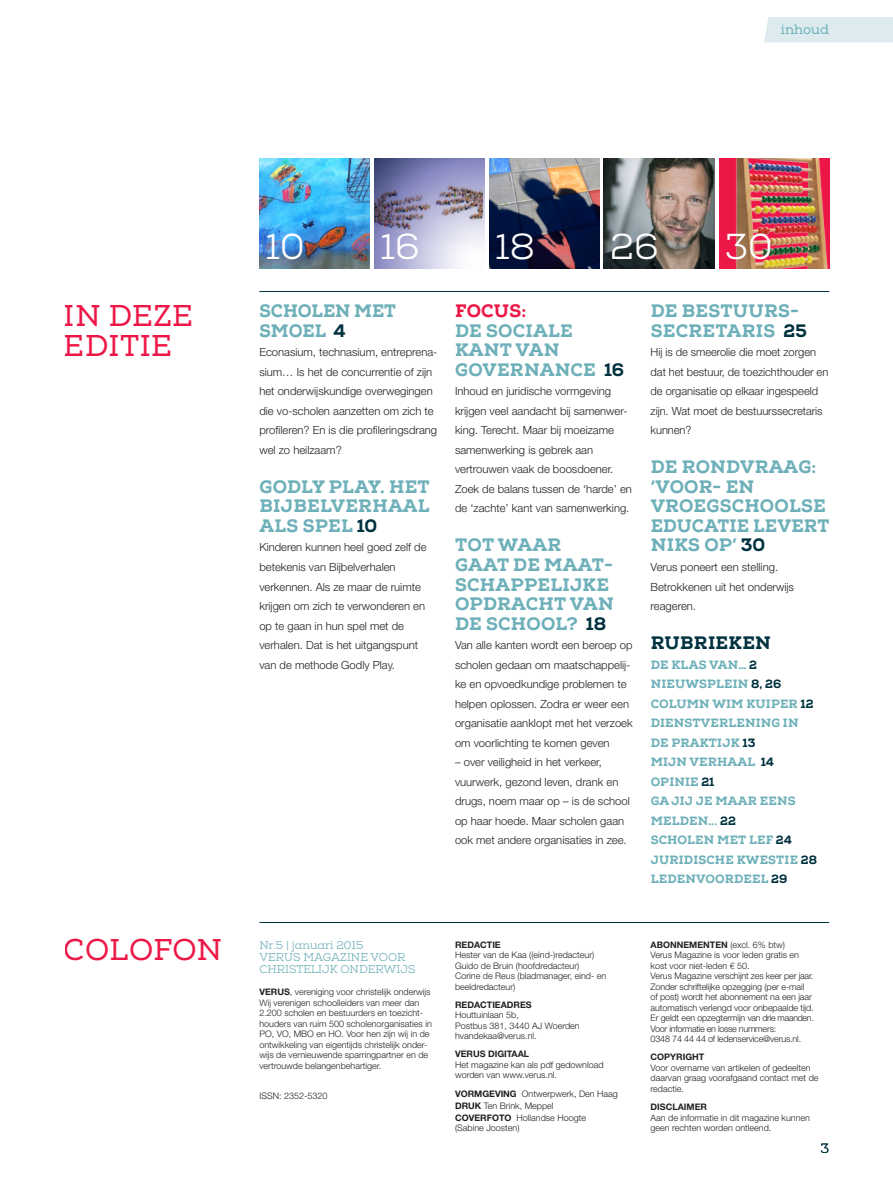
<style>
.page{position:relative;width:893px;height:1191px;background:#fff}
.page>*{position:absolute;margin:0;border:0;box-sizing:border-box;transform-origin:0 0}
.t1{font:36px "Nexa Slab";color:#fff}
.t2{font:30px/30px "Nexa Slab";letter-spacing:.015em;color:#ed1747}
.t3{font:800 18px/19.5px "Nexa Slab";letter-spacing:.015em;color:#6eb0b9}
.t4{font:800 18px "Nexa Slab";letter-spacing:.015em;color:#00323f}
.t5{font:800 18px "Nexa Slab";letter-spacing:.015em;color:#ed1747}
.t6{font:13.5px "Nexa Slab";color:#6eb0b9}
.t7{font:13.5px "Nexa Slab";color:#00323f}
.t8{font:800 12px/19.5px "Nexa Slab";letter-spacing:.015em;color:#6eb0b9}
.t9{font:300 11.25px/19.5px "Helvetica Neue";color:#231f20}
.t10{font:11.25px/12px "Nexa Slab";color:#6eb0b9}
.t11{font:300 9px/10.5px "Helvetica Neue";color:#231f20}
.t12{font:700 9px "Helvetica Neue";color:#231f20}
.s1{color:#00323f}
.s2{font-weight:700}
.s3{font-family:"Helvetica"}
</style>
<div class="page">
<hr style="left:259px;top:922px;width:570px;height:1px;background:#00323f">
<hr style="left:259px;top:291px;width:570px;height:1px;background:#00323f">
<img style="left:719px;top:158px;width:111px;height:111px">
<img style="left:604px;top:158px;width:110px;height:111px">
<img style="left:489px;top:158px;width:111px;height:111px">
<svg style="left:374px;top:158px;width:111px;height:111px"></svg>
<img style="left:259px;top:158px;width:111px;height:111px">
<img style="left:374px;top:169px;width:109px;height:79px">
<div style="left:764px;top:17px;width:128px;height:25px;background:#deebee"></div>
<h3 class="t6" style="left:781px;top:22px;width:50px">inhoud</h3>
<h2 class="t2" style="left:64px;top:301px;width:130px">IN DEZE<br>EDITIE</h2>
<h1 class="t1" style="left:266px;top:225px;width:41px">10</h1>
<h1 class="t1" style="left:380px;top:225px;width:41px">16</h1>
<h1 class="t1" style="left:495px;top:225px;width:41px">18</h1>
<h1 class="t1" style="left:610px;top:225px;width:50px">26</h1>
<h1 class="t1" style="left:725px;top:225px;width:49px">30</h1>
<h3 class="t3" style="left:259px;top:301px;width:138px">SCHOLEN MET<br>SMOEL <span class="s1">4</span></h3>
<p class="t9" style="left:259px;top:342px;width:179px">Econasium, technasium, entreprena&shy;sium… Is het de concurrentie of zijn het onderwijskundige overwegingen die vo-scholen aanzetten om zich te profileren? En is die profileringsdrang wel zo heilzaam?</p>
<h3 class="t3" style="left:259px;top:477px;width:172px;text-align:justify">GODLY PLAY. HET BIJBELVERHAAL ALS SPEL <span class="s1">10</span></h3>
<p class="t9" style="left:259px;top:537px;width:169px">Kinderen kunnen heel goed zelf de betekenis van Bijbelverhalen verkennen. Als ze maar de ruimte krijgen om zich te verwonderen en op te gaan in hun spel met de verhalen. Dat is het uitgangspunt van de methode Godly Play.</p>
<h3 class="t5" style="left:455px;top:300px;width:73px">FOCUS:</h3>
<h3 class="t3" style="left:455px;top:321px;width:171px">DE SOCIALE<br>KANT VAN<br>GOVERNANCE <span class="s1">16</span></h3>
<p class="t9" style="left:455px;top:381px;width:178px">Inhoud en juridische vormgeving krijgen veel aandacht bij samenwer&shy;king. Terecht. Maar bij moeizame samenwerking is gebrek aan vertrouwen vaak de boosdoener.<br>Zoek de balans tussen de ‘harde’ en de ‘zachte’ kant van samenwerking.</p>
<h3 class="t3" style="left:455px;top:535px;width:160px">TOT WAAR<br>GAAT DE MAAT-<br>SCHAPPELIJKE<br>OPDRACHT VAN<br>DE SCHOOL? <span class="s1">18</span></h3>
<p class="t9" style="left:455px;top:635px;width:179px">Van alle kanten wordt een beroep op scholen gedaan om maatschappelij&shy;ke en opvoedkundige problemen te helpen oplossen. Zodra er weer een organisatie aanklopt met het verzoek om voorlichting te komen geven</p>
<p class="t9" style="left:455px;top:752px;width:176px">– over veiligheid in het verkeer, vuurwerk, gezond leven, drank en drugs, noem maar op – is de school op haar hoede. Maar scholen gaan ook met andere organisaties in zee.</p>
<h3 class="t3" style="left:651px;top:301px;width:158px">DE BESTUURS-<br>SECRETARIS <span class="s1">25</span></h3>
<p class="t9" style="left:651px;top:342px;width:179px">Hij is de smeerolie die moet zorgen dat het bestuur, de toezichthouder en de organisatie op elkaar ingespeeld zijn. Wat moet de bestuurssecretaris kunnen?</p>
<h3 class="t3" style="left:651px;top:457px;width:180px">DE RONDVRAAG: ‘VOOR- EN<br>VROEGSCHOOLSE<br>EDUCATIE LEVERT<br>NIKS OP’ <span class="s1">30</span></h3>
<p class="t9" style="left:651px;top:557px;width:145px">Verus poneert een stelling.<br>Betrokkenen uit het onderwijs reageren.</p>
<h3 class="t4" style="left:651px;top:631px;width:122px">RUBRIEKEN</h3>
<h3 class="t8" style="left:651px;top:654px;width:168px">DE KLAS VAN… <span class="s1">2<br></span>NIEUWSPLEIN <span class="s1">8, 26<br></span>COLUMN WIM KUIPER <span class="s1">12<br></span>DIENSTVERLENING IN<br>DE PRAKTIJK <span class="s1">13<br></span>MIJN VERHAAL <span class="s1">14<br></span>OPINIE <span class="s1">21<br></span>GA JIJ JE MAAR EENS<br>MELDEN... <span class="s1">22<br></span>SCHOLEN MET LEF <span class="s1">24<br></span>JURIDISCHE KWESTIE <span class="s1">28<br></span>LEDENVOORDEEL <span class="s1">29</span></h3>
<h2 class="t2" style="left:64px;top:935px;width:160px">COLOFON</h2>
<p class="t10" style="left:259px;top:939px;width:158px">Nr.5 | januari 2015<br>VERUS MAGAZINE VOOR<br>CHRISTELIJK ONDERWIJS</p>
<p class="t11" style="left:259px;top:986px;width:174px"><span class="s2">VERUS</span>, vereniging voor christelijk onderwijs Wij verenigen schoolleiders van meer dan 2.200 scholen en bestuurders en toezicht&shy;houders van ruim 500 scholenorganisaties in PO, VO, MBO en HO. Voor hen zijn wij in de ontwikkeling van eigentijds christelijk onder&shy;wijs de vernieuwende sparringpartner en de vertrouwde belangenbehartiger.</p>
<p class="t11" style="left:259px;top:1090px;width:70px">ISSN: 2352-5320</p>
<p class="t12" style="left:455px;top:939px;width:47px">REDACTIE</p>
<p class="t11" style="left:455px;top:949px;width:153px">Hester van de Kaa ((eind-)redacteur)<br>Guido de Bruin (hoofdredacteur)<br>Corine de Reus (bladmanager, eind- en beeldredacteur)</p>
<p class="t12" style="left:455px;top:999px;width:78px">REDACTIEADRES</p>
<p class="t11" style="left:455px;top:1009px;width:126px">Houttuinlaan 5b,<br>Postbus 381, 3440 AJ Woerden hvandekaa@verus.nl.</p>
<p class="t12" style="left:455px;top:1048px;width:76px">VERUS DIGITAAL</p>
<p class="t11" style="left:455px;top:1059px;width:150px">Het magazine kan als pdf gedownload worden van www.verus.nl.</p>
<p class="t11" style="left:455px;top:1087px;width:164px;line-height:12px"><span class="s2">VORMGEVING</span> Ontwerpwerk, Den Haag<br><span class="s2">DRUK</span> Ten Brink, Meppel<br><span class="s2">COVERFOTO</span> Hollandse Hoogte</p>
<p class="t11" style="left:455px;top:1122px;width:66px">(Sabine Joosten)</p>
<p class="t11" style="left:651px;top:939px;width:165px"><span class="s2">ABONNEMENTEN</span> (excl. 6% btw)<br>Verus Magazine is voor leden gratis en kost voor niet-leden <span class="s3">€</span> 50.<br>Verus Magazine verschijnt zes keer per jaar.<br>Zonder schriftelijke opzegging (per e-mail of post) wordt het abonnement na een jaar automatisch verlengd voor onbepaalde tijd.<br>Er geldt een opzegtermijn van drie maanden.<br>Voor informatie en losse nummers:<br>0348 74 44 44 of ledenservice@verus.nl.</p>
<p class="t12" style="left:651px;top:1051px;width:55px">COPYRIGHT</p>
<p class="t11" style="left:651px;top:1062px;width:169px">Voor overname van artikelen of gedeelten daarvan graag voorafgaand contact met de redactie.</p>
<p class="t12" style="left:651px;top:1101px;width:58px">DISCLAIMER</p>
<p class="t11" style="left:651px;top:1111px;width:161px">Aan de informatie in dit magazine kunnen geen rechten worden ontleend.</p>
<h3 class="t7" style="left:820px;top:1139px;width:10px">3</h3>
</div>
